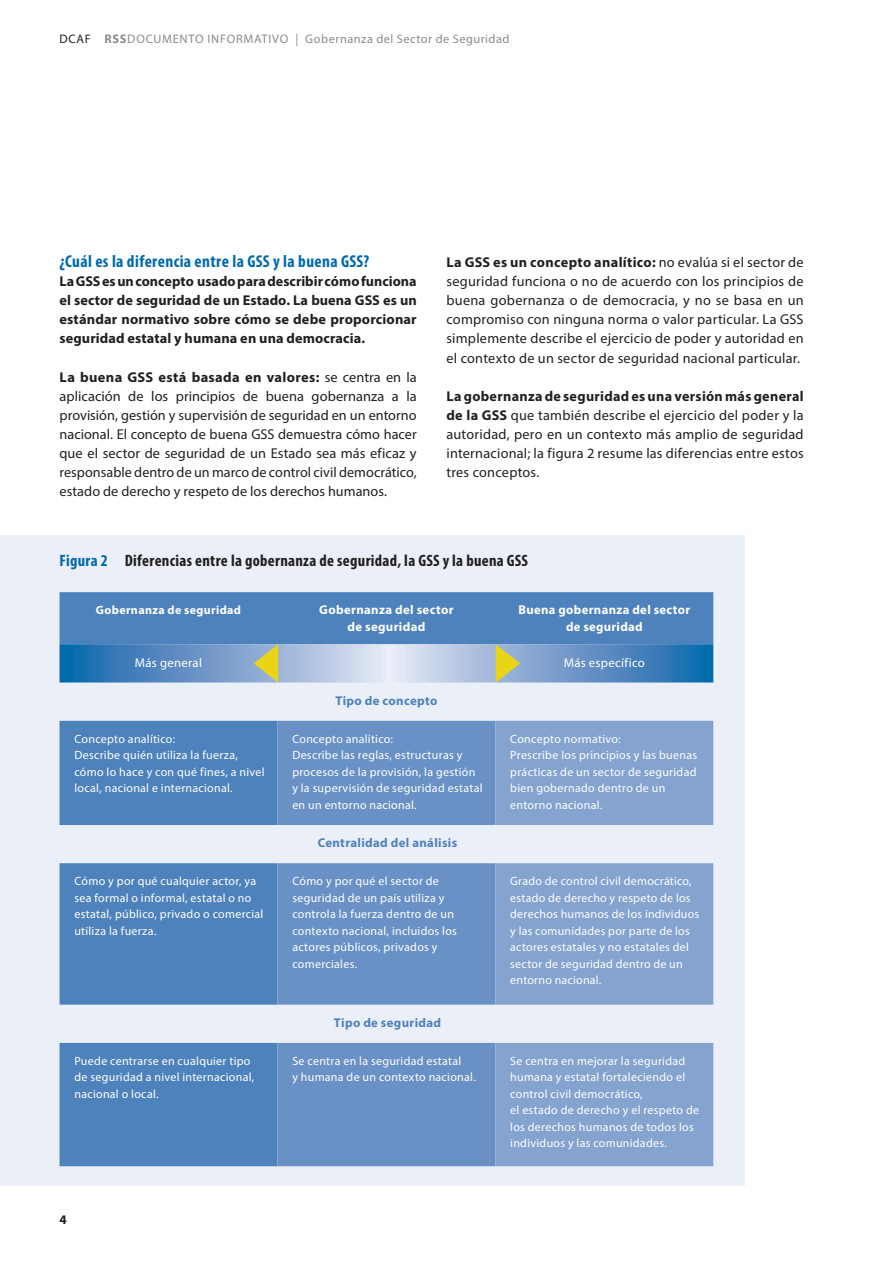
<style>
.page{position:relative;width:893px;height:1263px;background:#fff}
.page>*{position:absolute;margin:0;border:0;box-sizing:border-box;transform-origin:0 0}
._1_Titel{font:700 condensed 17.25px "Myriad Pro";letter-spacing:.02em;color:#0069ab}
._5_Graf_Tab_GS{font:700 condensed 16.5px "Myriad Pro";letter-spacing:.02em;color:#231f20}
._2_GS{font:14.25px/19.2px "Myriad Pro";letter-spacing:.015em;color:#231f20;text-align:justify}
._2_GS-2{font:700 14.25px/19.2px "Myriad Pro";letter-spacing:.01em;color:#231f20;text-align:justify}
.t1{font:700 13.2px "Myriad Pro";color:#231f20}
._5_Graf_Tab_GS-2{font:700 12.75px/16.5px "Myriad Pro";letter-spacing:.025em;color:#fff;text-align:center}
._5_Graf_Tab_GS-3{font:700 12.75px "Myriad Pro";letter-spacing:.025em;color:#4e82bc}
._5_Graf_Tab_GS-4{font:12.75px "Myriad Pro";letter-spacing:.025em;color:#fff}
.t2{font:12.3px "Myriad Pro";letter-spacing:.045em;color:#8a8c8f}
._5_Graf_Tab_GS-5{font:12px/16.5px "Myriad Pro";letter-spacing:.02em;color:#fff}
._5_Graf_Tab_GS-6{font:700 12px "Myriad Pro";letter-spacing:.03em;color:#fff}
.s1{color:#231f20}
.s2{font-weight:700}
.s3{color:#0069ab}
</style>
<div class="page">
<div style="left:0;top:535px;width:744px;height:650px;background:#ebeff7"></div>
<svg style="left:60px;top:592px;width:653px;height:574px;fill:#4e82bc"></svg>
<svg style="left:277px;top:721px;width:218px;height:445px;fill:#6991c5"></svg>
<svg style="left:495px;top:721px;width:218px;height:445px;fill:#84a3cf"></svg>
<svg style="left:60px;top:644px;width:653px;height:38px;background:#7ea4c6"></svg>
<p class="t2" style="left:60px;top:32px;width:451px"><span class="s1">DCAF</span> <span class="s2">RSS</span>DOCUMENTO INFORMATIVO | Gobernanza del Sector de Seguridad</p>
<p class="_1_Titel" style="left:60px;top:250px;width:311px">¿Cuál es la diferencia entre la GSS y la buena GSS?</p>
<p class="_2_GS-2" style="left:60px;top:271px;width:359px">La GSS es un concepto usado para describir cómo funciona el sector de seguridad de un Estado. La buena GSS es un estándar normativo sobre cómo se debe proporcionar seguridad estatal y humana en una democracia.</p>
<p class="_2_GS" style="left:60px;top:367px;width:359px"><span class="s2">La buena GSS está basada en valores:</span> se centra en la aplicación de los principios de buena gobernanza a la provisión, gestión y supervisión de seguridad en un entorno nacional. El concepto de buena GSS demuestra cómo hacer que el sector de seguridad de un Estado sea más eficaz y responsable dentro de un marco de control civil democrático, estado de derecho y respeto de los derechos humanos.</p>
<p class="_2_GS" style="left:446px;top:252px;width:359px"><span class="s2">La GSS es un concepto analítico:</span> no evalúa si el sector de seguridad funciona o no de acuerdo con los principios de buena gobernanza o de democracia, y no se basa en un compromiso con ninguna norma o valor particular. La GSS simplemente describe el ejercicio de poder y autoridad en el contexto de un sector de seguridad nacional particular.</p>
<p class="_2_GS" style="left:446px;top:386px;width:359px"><span class="s2">La gobernanza de seguridad es una versión más general de la GSS</span> que también describe el ejercicio del poder y la autoridad, pero en un contexto más amplio de seguridad internacional; la figura 2 resume las diferencias entre estos tres conceptos.</p>
<p class="_5_Graf_Tab_GS" style="left:60px;top:550px;width:470px"><span class="s3">Figura 2</span> Diferencias entre la gobernanza de seguridad, la GSS y la buena GSS</p>
<p class="_5_Graf_Tab_GS-6" style="left:96px;top:602px;width:147px">Gobernanza de seguridad</p>
<p class="_5_Graf_Tab_GS-2" style="left:319px;top:601px;width:136px">Gobernanza del sector de seguridad</p>
<p class="_5_Graf_Tab_GS-2" style="left:518px;top:601px;width:173px">Buena gobernanza del sector de seguridad</p>
<p class="_5_Graf_Tab_GS-4" style="left:135px;top:654px;width:69px">Más general</p>
<p class="_5_Graf_Tab_GS-4" style="left:564px;top:654px;width:83px">Más específico</p>
<p class="_5_Graf_Tab_GS-3" style="left:335px;top:692px;width:104px">Tipo de concepto</p>
<p class="_5_Graf_Tab_GS-5" style="left:74px;top:730px;width:102px">Concepto analítico:</p>
<p class="_5_Graf_Tab_GS-5" style="left:74px;top:747px;width:192px">Describe quién utiliza la fuerza, cómo lo hace y con qué fines, a nivel local, nacional e internacional.</p>
<p class="_5_Graf_Tab_GS-5" style="left:292px;top:730px;width:102px">Concepto analítico:</p>
<p class="_5_Graf_Tab_GS-5" style="left:292px;top:747px;width:192px">Describe las reglas, estructuras y procesos de la provisión, la gestión y la supervisión de seguridad estatal en un entorno nacional.</p>
<p class="_5_Graf_Tab_GS-5" style="left:510px;top:730px;width:112px">Concepto normativo:</p>
<p class="_5_Graf_Tab_GS-5" style="left:510px;top:747px;width:188px">Prescribe los principios y las buenas prácticas de un sector de seguridad bien gobernado dentro de un entorno nacional.</p>
<p class="_5_Graf_Tab_GS-3" style="left:318px;top:835px;width:141px">Centralidad del análisis</p>
<p class="_5_Graf_Tab_GS-5" style="left:74px;top:872px;width:191px">Cómo y por qué cualquier actor, ya sea formal o informal, estatal o no estatal, público, privado o comercial utiliza la fuerza.</p>
<p class="_5_Graf_Tab_GS-5" style="left:292px;top:872px;width:166px">Cómo y por qué el sector de seguridad de un país utiliza y controla la fuerza dentro de un contexto nacional, incluidos los actores públicos, privados y comerciales.</p>
<p class="_5_Graf_Tab_GS-5" style="left:510px;top:872px;width:191px">Grado de control civil democrático, estado de derecho y respeto de los derechos humanos de los individuos y las comunidades por parte de los actores estatales y no estatales del sector de seguridad dentro de un entorno nacional.</p>
<p class="_5_Graf_Tab_GS-3" style="left:334px;top:1014px;width:109px">Tipo de seguridad</p>
<p class="_5_Graf_Tab_GS-5" style="left:74px;top:1052px;width:181px">Puede centrarse en cualquier tipo de seguridad a nivel internacional, nacional o local.</p>
<p class="_5_Graf_Tab_GS-5" style="left:292px;top:1052px;width:171px">Se centra en la seguridad estatal</p>
<p class="_5_Graf_Tab_GS-5" style="left:510px;top:1052px;width:176px;text-align:justify">Se centra en mejorar la seguridad humana y estatal fortaleciendo el control civil democrático,</p>
<p class="_5_Graf_Tab_GS-5" style="left:510px;top:1102px;width:190px">el estado de derecho y el respeto de los derechos humanos de todos los individuos y las comunidades.</p>
<p class="_5_Graf_Tab_GS-5" style="left:292px;top:1069px;width:185px">y humana de un contexto nacional.</p>
<p class="t1" style="left:60px;top:1210px;width:9px">4</p>
</div>
